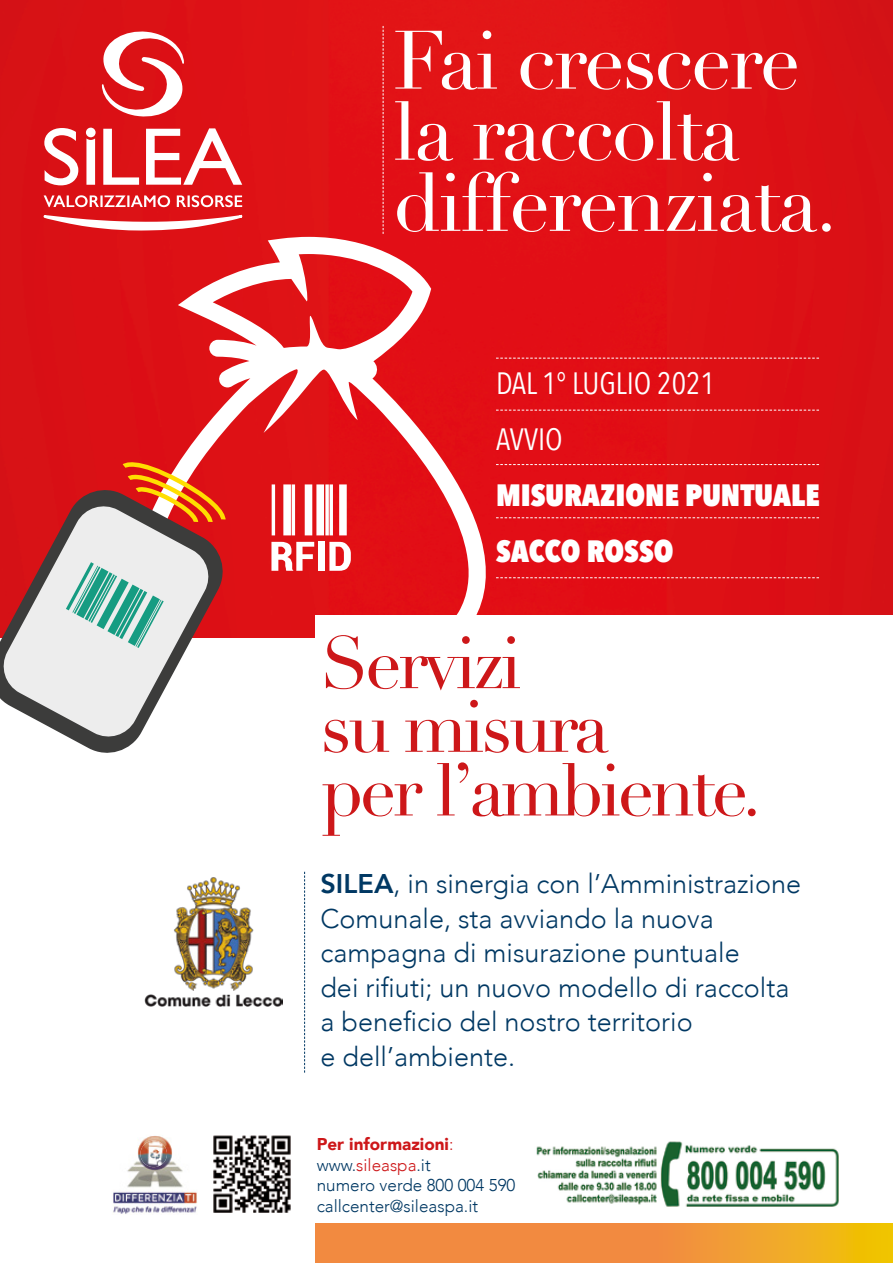
<style>
.page{position:relative;width:893px;height:1263px;background:#fff}
.page>*{position:absolute;margin:0;border:0;box-sizing:border-box;transform-origin:0 0}
.t1{font:81.15px/71.1px "Didot";letter-spacing:-.03em;color:#fff}
.t2{font:72.6px/63.6px "Didot";letter-spacing:-.05em;color:#cd1719}
.t3{font:800 30.75px/55.8px "Avenir Next Condensed";color:#fff}
.t4{font:30.75px/55.8px "Avenir Next Condensed";color:#fff}
.t5{font:300 27px/34.5px "Avenir";color:#003863}
.t6{font:300 17.1px/20.4px "Avenir";color:#003863}
.s1{font-weight:800}
.s2{font-weight:900;color:#cd1719}
.s3{color:#cd1719}
</style>
<div class="page">
<div style="left:0;top:0;width:893px;height:615px;background:#de1116"></div>
<svg style="left:316px;top:1223px;width:577px;height:40px;background:#f19634"></svg>
<svg style="left:304px;top:872px;width:1px;height:201px"></svg>
<svg style="left:109px;top:237px;width:387px;height:401px;fill:#e21115"></svg>
<svg style="left:272px;top:484px;width:75px;height:51px"></svg>
<svg style="left:271px;top:542px;width:43px;height:29px"></svg>
<div style="left:318px;top:542px;width:7px;height:29px;background:#fff"></div>
<svg style="left:329px;top:542px;width:22px;height:29px"></svg>
<svg style="left:383px;top:26px;width:1px;height:208px"></svg>
<svg style="left:496px;top:410px;width:323px;height:1px"></svg>
<svg style="left:496px;top:358px;width:323px;height:1px"></svg>
<svg style="left:496px;top:464px;width:323px;height:1px"></svg>
<svg style="left:496px;top:517px;width:323px;height:1px"></svg>
<svg style="left:496px;top:577px;width:323px;height:1px"></svg>
<div style="left:316px;top:616px;width:577px;height:49px;background:#fff"></div>
<img style="left:113px;top:1136px;width:85px;height:78px">
<img style="left:140px;top:1140px;width:27px;height:27px;border-radius:13px">
<img style="left:114px;top:1193px;width:81px;height:8px">
<img style="left:536px;top:1141px;width:303px;height:66px">
<img style="left:213px;top:1135px;width:78px;height:78px">
<svg style="left:0;top:484px;width:228px;height:269px"></svg>
<svg style="left:0;top:502px;width:213px;height:239px;fill:#ededed"></svg>
<svg style="left:66px;top:562px;width:98px;height:86px;background:#a5d2c9"></svg>
<svg style="left:123px;top:455px;width:103px;height:67px;background:#d95d37"></svg>
<img style="left:145px;top:877px;width:138px;height:130px">
<svg style="left:42px;top:214px;width:201px;height:17px"></svg>
<svg style="left:102px;top:30px;width:82px;height:88px"></svg>
<svg style="left:44px;top:128px;width:34px;height:57px"></svg>
<svg style="left:86px;top:138px;width:9px;height:47px"></svg>
<svg style="left:103px;top:129px;width:36px;height:56px"></svg>
<svg style="left:146px;top:128px;width:96px;height:57px"></svg>
<div style="left:86px;top:128px;width:10px;height:9px;background:#fff;border-radius:50%"></div>
<svg style="left:44px;top:195px;width:198px;height:12px"></svg>
<h1 class="t1" style="left:393px;top:27px;width:446px">Fai crescere la raccolta differenziata.</h1>
<p class="t4" style="left:496px;top:354px;width:221px">DAL 1° LUGLIO 2021<br>AVVIO</p>
<p class="t3" style="left:496px;top:467px;width:325px">MISURAZIONE PUNTUALE<br>SACCO ROSSO</p>
<h2 class="t2" style="left:320px;top:633px;width:443px">Servizi<br>su misura<br>per l’ambiente.</h2>
<p class="t5" style="left:320px;top:867px;width:482px"><span class="s1">SILEA</span>, in sinergia con l’Amministrazione Comunale, sta avviando la nuova campagna di misurazione puntuale<br>dei rifiuti; un nuovo modello di raccolta a beneficio del nostro territorio<br>e dell’ambiente.</p>
<p class="t6" style="left:317px;top:1134px;width:200px"><span class="s2">Per informazioni</span><span class="s3">: </span>www.<span class="s3">sileaspa</span>.it<br>numero verde 800 004 590 callcenter@sileaspa.it</p>
</div>
